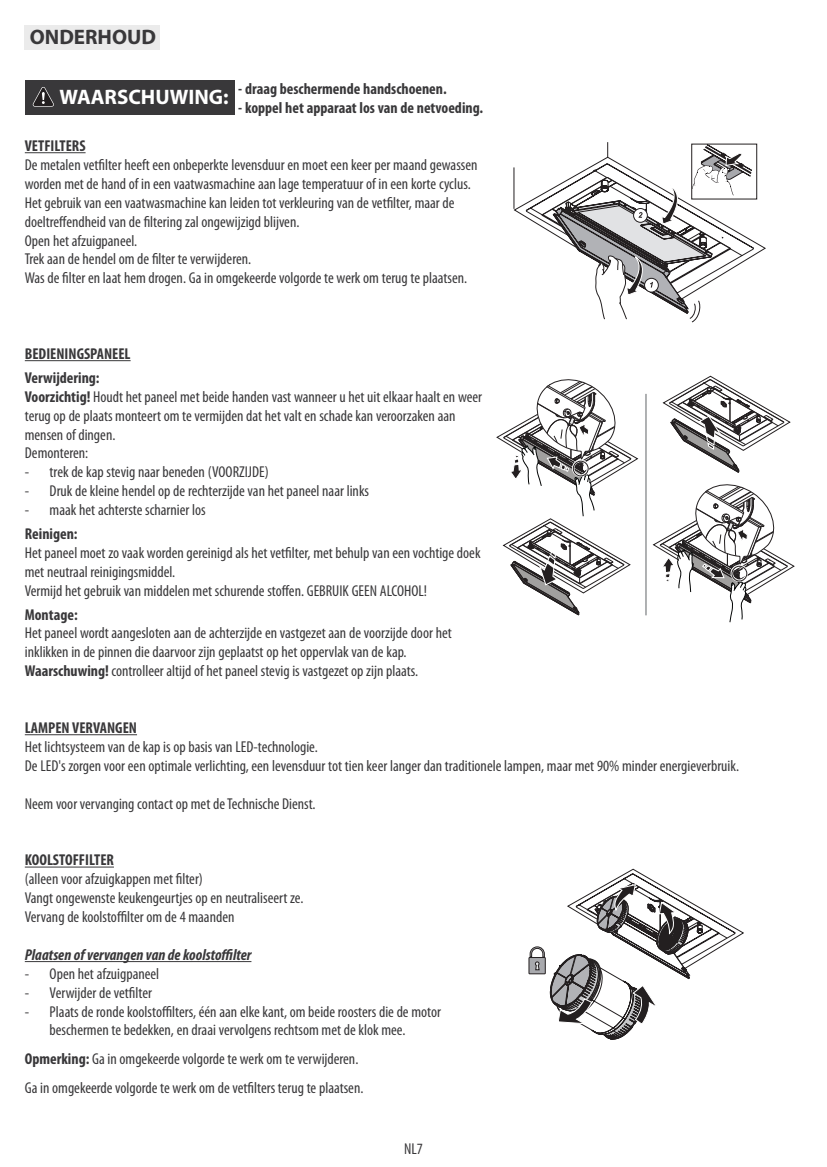
<style>
.page{position:relative;width:827px;height:1167px;background:#fff}
.page>*{position:absolute;margin:0;border:0;box-sizing:border-box;transform-origin:0 0}
.t1{font:700 21px "Myriad Pro";color:#fff}
.t2{font:700 21px "Myriad Pro";color:#39383a}
.t3{font:condensed 15.75px/18.9px "Myriad Pro";color:#39383a}
.t4{font:700 condensed 15.75px/23.8px "Myriad Pro";color:#39383a}
.t5{font:italic 700 condensed 15.75px "Myriad Pro";color:#39383a}
.s1{font-weight:700}
</style>
<div class="page">
<hr style="left:25px;top:152px;width:61px;height:1px;background:#39383a">
<hr style="left:25px;top:360px;width:106px;height:1px;background:#39383a">
<hr style="left:25px;top:734px;width:112px;height:1px;background:#39383a">
<hr style="left:25px;top:866px;width:89px;height:1px;background:#39383a">
<hr style="left:25px;top:961px;width:226px;height:1px;background:#39383a">
<div style="left:25px;top:81px;width:209px;height:34px;background:#39383a"></div>
<svg style="left:33px;top:87px;width:21px;height:20px"></svg>
<div style="left:25px;top:25px;width:135px;height:25px;background:#ebebeb"></div>
<div style="left:528px;top:957px;width:17px;height:17px;border:1px solid #231f20"></div>
<svg style="left:529px;top:869px;width:214px;height:171px"></svg>
<svg style="left:513px;top:142px;width:252px;height:180px"></svg>
<hr style="left:645px;top:394px;width:1px;height:221px;background:#808285">
<svg style="left:662px;top:376px;width:128px;height:97px"></svg>
<svg style="left:496px;top:379px;width:142px;height:236px"></svg>
<svg style="left:652px;top:484px;width:142px;height:138px"></svg>
<h1 class="t2" style="left:30px;top:29px;width:128px">ONDERHOUD</h1>
<h1 class="t1" style="left:60px;top:89px;width:171px">WAARSCHUWING:</h1>
<p class="t4" style="left:238px;top:78px;width:210px">- draag beschermende handschoenen.</p>
<p class="t4" style="left:238px;top:97px;width:246px">- koppel het apparaat los van de netvoeding.</p>
<p class="t4" style="left:25px;top:135px;width:62px">VETFILTERS</p>
<p class="t3" style="left:25px;top:157px;width:454px">De metalen vetfilter heeft een onbeperkte levensduur en moet een keer per maand gewassen worden met de hand of in een vaatwasmachine aan lage temperatuur of in een korte cyclus.<br>Het gebruik van een vaatwasmachine kan leiden tot verkleuring van de vetfilter, maar de doeltreffendheid van de filtering zal ongewijzigd blijven.<br>Open het afzuigpaneel.<br>Trek aan de hendel om de filter te verwijderen.<br>Was de filter en laat hem drogen. Ga in omgekeerde volgorde te werk om terug te plaatsen.</p>
<p class="t4" style="left:25px;top:343px;width:107px">BEDIENINGSPANEEL<br>Verwijdering:</p>
<p class="t3" style="left:25px;top:388px;width:459px"><span class="s1">Voorzichtig!</span> Houdt het paneel met beide handen vast wanneer u het uit elkaar haalt en weer terug op de plaats monteert om te vermijden dat het valt en schade kan veroorzaken aan mensen of dingen.<br>Demonteren:</p>
<p class="t3" style="left:25px;top:464px;width:245px">- trek de kap stevig naar beneden (VOORZIJDE)</p>
<p class="t3" style="left:25px;top:483px;width:346px">- Druk de kleine hendel op de rechterzijde van het paneel naar links</p>
<p class="t3" style="left:25px;top:502px;width:182px">- maak het achterste scharnier los</p>
<p class="t4" style="left:25px;top:523px;width:54px">Reinigen:</p>
<p class="t3" style="left:25px;top:544px;width:457px">Het paneel moet zo vaak worden gereinigd als het vetfilter, met behulp van een vochtige doek met neutraal reinigingsmiddel.<br>Vermijd het gebruik van middelen met schurende stoffen. GEBRUIK GEEN ALCOHOL!</p>
<p class="t4" style="left:25px;top:604px;width:54px">Montage:</p>
<p class="t3" style="left:25px;top:625px;width:428px">Het paneel wordt aangesloten aan de achterzijde en vastgezet aan de voorzijde door het inklikken in de pinnen die daarvoor zijn geplaatst op het oppervlak van de kap.<br><span class="s1">Waarschuwing!</span> controlleer altijd of het paneel stevig is vastgezet op zijn plaats.</p>
<p class="t4" style="left:25px;top:717px;width:114px">LAMPEN VERVANGEN</p>
<p class="t3" style="left:25px;top:738px;width:715px">Het lichtsysteem van de kap is op basis van LED-technologie.<br>De LED's zorgen voor een optimale verlichting, een levensduur tot tien keer langer dan traditionele lampen, maar met 90% minder energieverbruik.</p>
<p class="t3" style="left:25px;top:795px;width:292px">Neem voor vervanging contact op met deTechnische Dienst.</p>
<p class="t4" style="left:25px;top:849px;width:91px">KOOLSTOFFILTER</p>
<p class="t3" style="left:25px;top:871px;width:280px">(alleen voor afzuigkappen met filter)<br>Vangt ongewenste keukengeurtjes op en neutraliseert ze.<br>Vervang de koolstoffilter om de 4 maanden</p>
<p class="t5" style="left:25px;top:949px;width:228px">Plaatsen of vervangen van de koolstoffilter</p>
<p class="t3" style="left:25px;top:965px;width:136px">- Open het afzuigpaneel</p>
<p class="t3" style="left:25px;top:984px;width:129px">- Verwijder de vetfilter</p>
<p class="t3" style="left:50px;top:1003px;width:393px;text-indent:-25px">- Plaats de ronde koolstoffilters, één aan elke kant, om beide roosters die de motor beschermen te bedekken, en draai vervolgens rechtsom met de klok mee.</p>
<p class="t3" style="left:25px;top:1046px;width:340px;line-height:28.9px"><span class="s1">Opmerking:</span> Ga in omgekeerde volgorde te werk om te verwijderen.<br>Ga in omgekeerde volgorde te werk om de vetfilters terug te plaatsen.</p>
<p class="t3" style="left:404px;top:1140px;width:20px">NL7</p>
</div>
